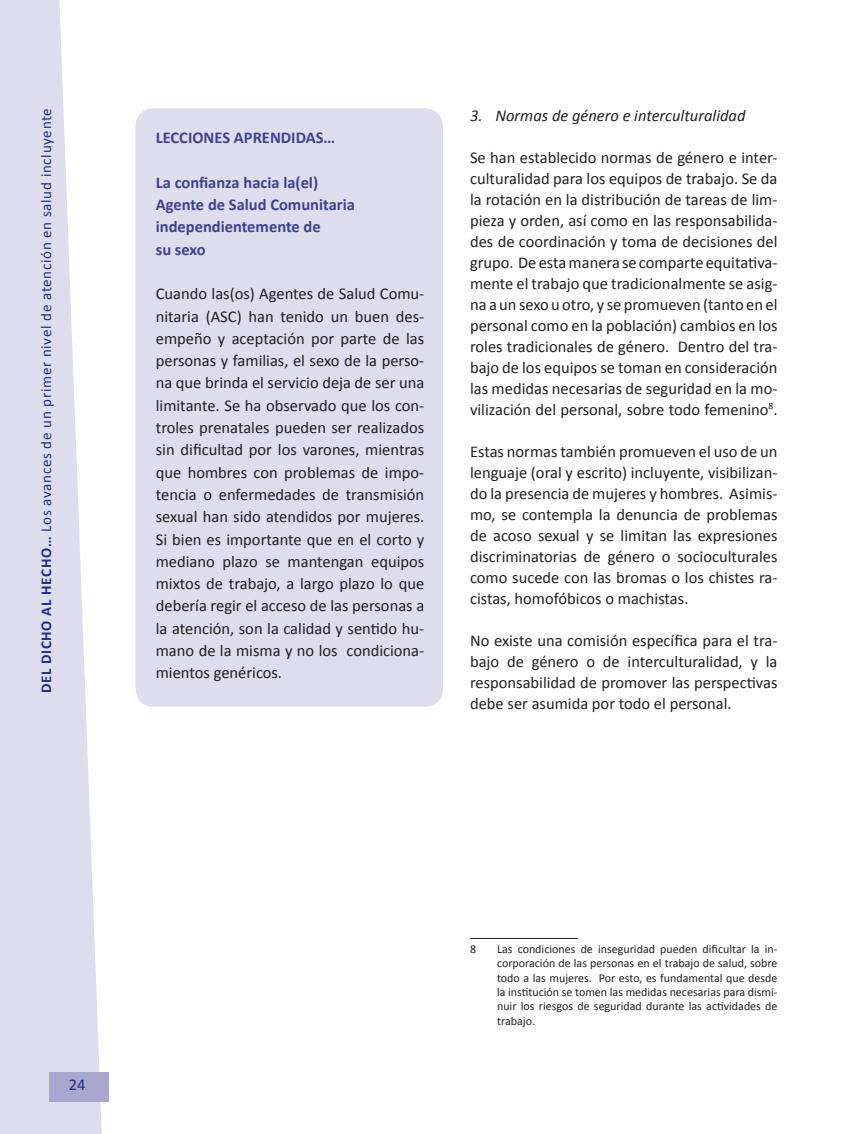
<style>
.page{position:relative;width:864px;height:1134px;background:#fff}
.page>*{position:absolute;margin:0;border:0;box-sizing:border-box;transform-origin:0 0}
.TEXTO_gral{font:16.5px/21px "Calibri";color:#231f20;text-align:justify}
.LECCIONES_aprendid{font:700 16.5px "Calibri";color:#3d4390}
.SUBTITULO_2_black{font:italic 16.5px "Calibri";color:#231f20}
.t1{font:16.5px "Calibri";color:#202e84}
.t2{font:15px "Calibri";letter-spacing:.045em;color:#202e84}
.LLAMADAS{font:12px/14.4px "Calibri";color:#231f20;text-align:justify}
.s1{font-weight:700}
</style>
<div class="page">
<svg style="left:0;top:0;width:102px;height:1134px;fill:#dddded"></svg>
<div style="left:49px;top:1072px;width:60px;height:29px;background:#a8a7ce"></div>
<hr style="left:470px;top:938px;width:108px;height:1px;background:#231f20">
<div style="left:136px;top:108px;width:307px;height:599px;background:#dddded;border-radius:18px"></div>
<p class="t2" style="left:37px;top:693px;width:587px;rotate:-90deg"><span class="s1">DEL DICHO AL HECHO…</span> Los avances de un primer nivel de atención en salud incluyente</p>
<p class="SUBTITULO_2_black" style="left:470px;top:105px;width:277px">3. Normas de género e interculturalidad</p>
<p class="LECCIONES_aprendid" style="left:156px;top:128px;width:181px">LECCIONES APRENDIDAS…</p>
<p class="LECCIONES_aprendid" style="left:156px;top:172px;width:164px">La confianza hacia la(el)</p>
<p class="LECCIONES_aprendid" style="left:156px;top:194px;width:201px">Agente de Salud Comunitaria</p>
<p class="LECCIONES_aprendid" style="left:156px;top:217px;width:166px">independientemente de</p>
<p class="LECCIONES_aprendid" style="left:156px;top:239px;width:51px">su sexo</p>
<p class="TEXTO_gral" style="left:156px;top:282px;width:270px;line-height:22.4px">Cuando las(os) Agentes de Salud Comu&shy;nitaria (ASC) han tenido un buen des&shy;empeño y aceptación por parte de las personas y familias, el sexo de la perso&shy;na que brinda el servicio deja de ser una limitante. Se ha observado que los con&shy;troles prenatales pueden ser realizados sin dificultad por los varones, mientras que hombres con problemas de impo&shy;tencia o enfermedades de transmisión sexual han sido atendidos por mujeres.<br>Si bien es importante que en el corto y mediano plazo se mantengan equipos mixtos de trabajo, a largo plazo lo que debería regir el acceso de las personas a la atención, son la calidad y sentido hu&shy;mano de la misma y no los condiciona&shy;mientos genéricos.</p>
<p class="TEXTO_gral" style="left:470px;top:146px;width:309px">Se han establecido normas de género e inter&shy;culturalidad para los equipos de trabajo. Se da la rotación en la distribución de tareas de lim&shy;pieza y orden, así como en las responsabilida&shy;des de coordinación y toma de decisiones del grupo. De esta manera se comparte equitativa&shy;mente el trabajo que tradicionalmente se asig&shy;na a un sexo u otro, y se promueven (tanto en el personal como en la población) cambios en los roles tradicionales de género. Dentro del tra&shy;bajo de los equipos se toman en consideración las medidas necesarias de seguridad en la mo&shy;vilización del personal, sobre todo femenino<sup>8</sup>.</p>
<p class="TEXTO_gral" style="left:470px;top:440px;width:309px">Estas normas también promueven el uso de un lenguaje (oral y escrito) incluyente, visibilizan&shy;do la presencia de mujeres y hombres. Asimis&shy;mo, se contempla la denuncia de problemas de acoso sexual y se limitan las expresiones discriminatorias de género o socioculturales como sucede con las bromas o los chistes ra&shy;cistas, homofóbicos o machistas.</p>
<p class="TEXTO_gral" style="left:470px;top:629px;width:309px">No existe una comisión específica para el tra&shy;bajo de género o de interculturalidad, y la responsabilidad de promover las perspectivas debe ser asumida por todo el personal.</p>
<p class="t1" style="left:69px;top:1074px;width:18px">24</p>
<p class="LLAMADAS" style="left:470px;top:941px;width:8px">8</p>
<p class="LLAMADAS" style="left:497px;top:941px;width:282px">Las condiciones de inseguridad pueden dificultar la in&shy;corporación de las personas en el trabajo de salud, sobre todo a las mujeres. Por esto, es fundamental que desde la institución se tomen las medidas necesarias para dismi&shy;nuir los riesgos de seguridad durante las actividades de trabajo.</p>
</div>
